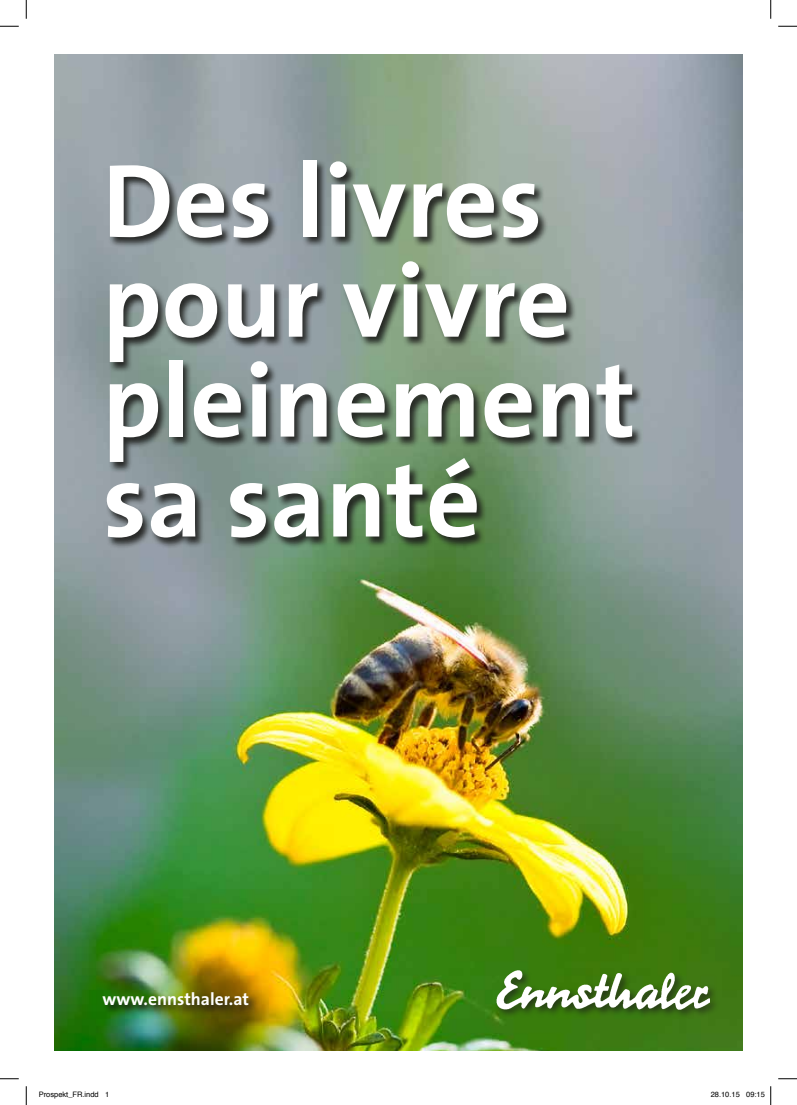
<style>
.page{position:relative;width:797px;height:1105px;background:#fff}
.page>*{position:absolute;margin:0;border:0;box-sizing:border-box;transform-origin:0 0}
.t1{font:700 105.25px/99.9px "The Sans";color:#fff}
.t2{font:700 17.5px "The Sans";color:#fff}
.t3{font:7.5px "Helvetica";color:#000}
</style>
<div class="page">
<img style="left:55px;top:55px;width:687px;height:995px">
<div style="left:494px;top:968px;width:225px;height:52px;background:#1d1d1b;opacity:.75"></div>
<img style="left:496px;top:971px;width:213px;height:39px">
<div style="left:102px;top:991px;width:157px;height:24px;background:#1d1d1b;opacity:.9"></div>
<div style="left:106px;top:159px;width:537px;height:389px;background:#1d1d1b;opacity:.9"></div>
<svg style="left:0;top:25px;width:19px;height:2px"></svg>
<svg style="left:778px;top:25px;width:19px;height:2px"></svg>
<svg style="left:0;top:1078px;width:19px;height:1px"></svg>
<svg style="left:778px;top:1078px;width:19px;height:1px"></svg>
<svg style="left:25px;top:0;width:2px;height:19px"></svg>
<svg style="left:25px;top:1086px;width:2px;height:19px"></svg>
<svg style="left:770px;top:0;width:1px;height:19px"></svg>
<svg style="left:770px;top:1086px;width:1px;height:19px"></svg>
<p class="t1" style="left:102px;top:149px;width:535px">Des livres pour vivre pleinement sa santé</p>
<p class="t2" style="left:102px;top:984px;width:148px">www.ennsthaler.at</p>
<p class="t3" style="left:39px;top:1089px;width:72px">Prospekt_FR.indd 1</p>
<p class="t3" style="left:710px;top:1089px;width:56px">28.10.15 09:15</p>
</div>
